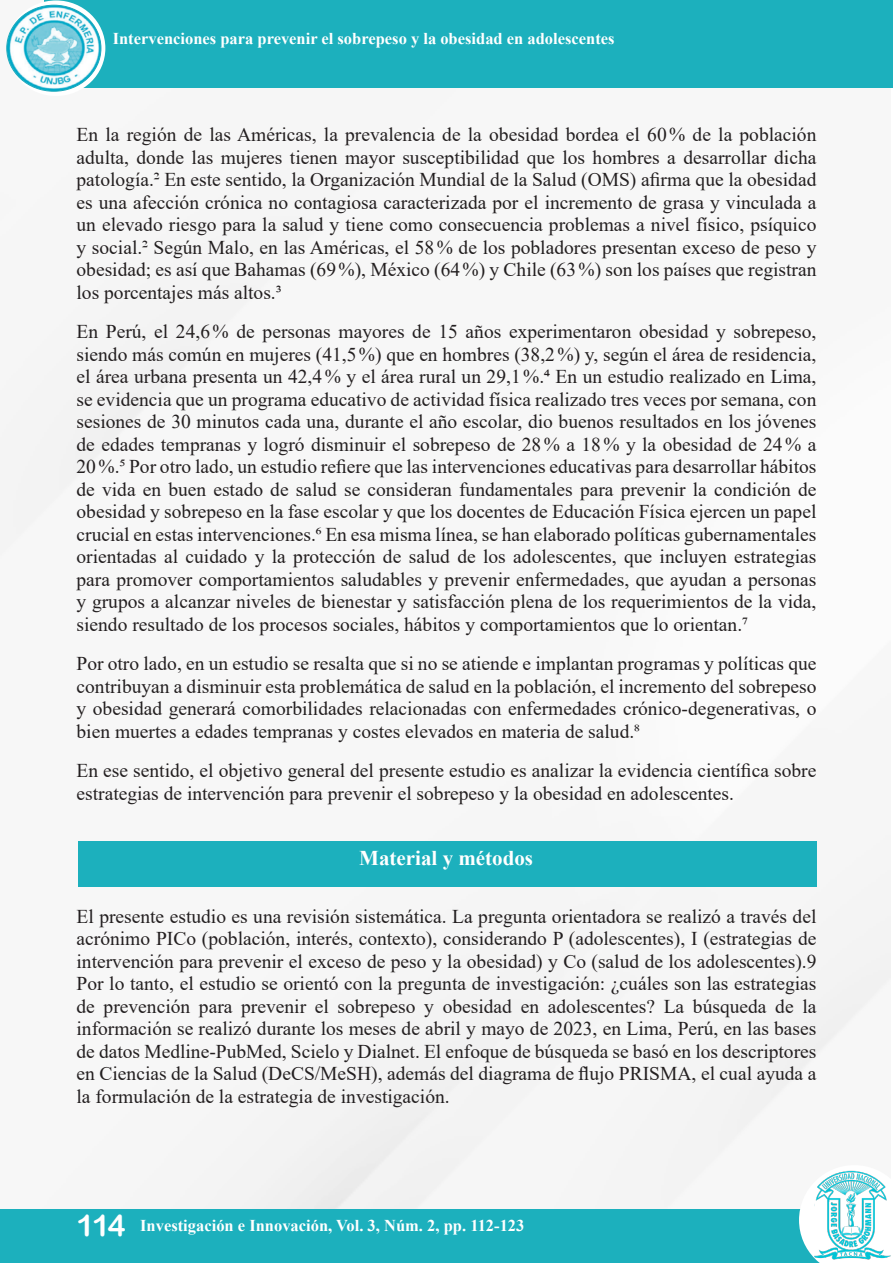
<style>
.page{position:relative;width:893px;height:1263px;background:#fff}
.page>*{position:absolute;margin:0;border:0;box-sizing:border-box;transform-origin:0 0}
.t1{font:700 21px "Times New Roman";color:#fff}
.t2{font:19.5px/22.5px "Times New Roman";color:#231f20;text-align:justify}
.t3{font:700 16.5px "Times New Roman";color:#fff}
.s1{font-family:"Arial Rounded MT Bold";font-weight:400;font-size:30px}
</style>
<div class="page">
<img style="left:0;top:40px;width:891px;height:1169px">
<div style="left:0;top:1209px;width:870px;height:54px;background:#1cb0bd"></div>
<svg style="left:799px;top:1165px;width:92px;height:87px"></svg>
<div style="left:44px;top:0;width:848px;height:88px;background:#1cb0bd"></div>
<svg style="left:7px;top:0;width:98px;height:96px"></svg>
<img style="left:7px;top:5px;width:94px;height:86px">
<img style="left:809px;top:1168px;width:82px;height:95px">
<div style="left:78px;top:841px;width:738px;height:45px;background:#1cb0bd"></div>
<p class="t3" style="left:113px;top:27px;width:503px">Intervenciones para prevenir el sobrepeso y la obesidad en adolescentes</p>
<p class="t2" style="left:77px;top:123px;width:741px">En la región de las Américas, la prevalencia de la obesidad bordea el 60% de la población adulta, donde las mujeres tienen mayor susceptibilidad que los hombres a desarrollar dicha patología.2 En este sentido, la Organización Mundial de la Salud (OMS) afirma que la obesidad es una afección crónica no contagiosa caracterizada por el incremento de grasa y vinculada a un elevado riesgo para la salud y tiene como consecuencia problemas a nivel físico, psíquico y social.2 Según Malo, en las Américas, el 58% de los pobladores presentan exceso de peso y obesidad; es así que Bahamas (69%), México (64%) y Chile (63%) son los países que registran los porcentajes más altos.3</p>
<p class="t2" style="left:77px;top:320px;width:741px">En Perú, el 24,6% de personas mayores de 15 años experimentaron obesidad y sobrepeso, siendo más común en mujeres (41,5%) que en hombres (38,2%) y, según el área de residencia, el área urbana presenta un 42,4% y el área rural un 29,1%.4 En un estudio realizado en Lima, se evidencia que un programa educativo de actividad física realizado tres veces por semana, con sesiones de 30 minutos cada una, durante el año escolar, dio buenos resultados en los jóvenes de edades tempranas y logró disminuir el sobrepeso de 28% a 18% y la obesidad de 24% a 20%.5 Por otro lado, un estudio refiere que las intervenciones educativas para desarrollar hábitos de vida en buen estado de salud se consideran fundamentales para prevenir la condición de obesidad y sobrepeso en la fase escolar y que los docentes de Educación Física ejercen un papel crucial en estas intervenciones.6 En esa misma línea, se han elaborado políticas gubernamentales orientadas al cuidado y la protección de salud de los adolescentes, que incluyen estrategias para promover comportamientos saludables y prevenir enfermedades, que ayudan a personas y grupos a alcanzar niveles de bienestar y satisfacción plena de los requerimientos de la vida, siendo resultado de los procesos sociales, hábitos y comportamientos que lo orientan.7</p>
<p class="t2" style="left:77px;top:652px;width:741px">Por otro lado, en un estudio se resalta que si no se atiende e implantan programas y políticas que contribuyan a disminuir esta problemática de salud en la población, el incremento del sobrepeso y obesidad generará comorbilidades relacionadas con enfermedades crónico-degenerativas, o bien muertes a edades tempranas y costes elevados en materia de salud.8</p>
<p class="t2" style="left:77px;top:759px;width:741px">En ese sentido, el objetivo general del presente estudio es analizar la evidencia científica sobre estrategias de intervención para prevenir el sobrepeso y la obesidad en adolescentes.</p>
<p class="t1" style="left:359px;top:843px;width:175px">Material y métodos</p>
<p class="t2" style="left:77px;top:904px;width:741px">El presente estudio es una revisión sistemática. La pregunta orientadora se realizó a través del acrónimo PICo (población, interés, contexto), considerando P (adolescentes), I (estrategias de intervención para prevenir el exceso de peso y la obesidad) y Co (salud de los adolescentes).9<br>Por lo tanto, el estudio se orientó con la pregunta de investigación: ¿cuáles son las estrategias de prevención para prevenir el sobrepeso y obesidad en adolescentes? La búsqueda de la información se realizó durante los meses de abril y mayo de 2023, en Lima, Perú, en las bases de datos Medline-PubMed, Scielo y Dialnet. El enfoque de búsqueda se basó en los descriptores en Ciencias de la Salud (DeCS/MeSH), además del diagrama de flujo PRISMA, el cual ayuda a la formulación de la estrategia de investigación.</p>
<p class="t3" style="left:76px;top:1214px;width:449px"><span class="s1">114</span> Investigación e Innovación, Vol. 3, Núm. 2, pp. 112-123</p>
</div>
